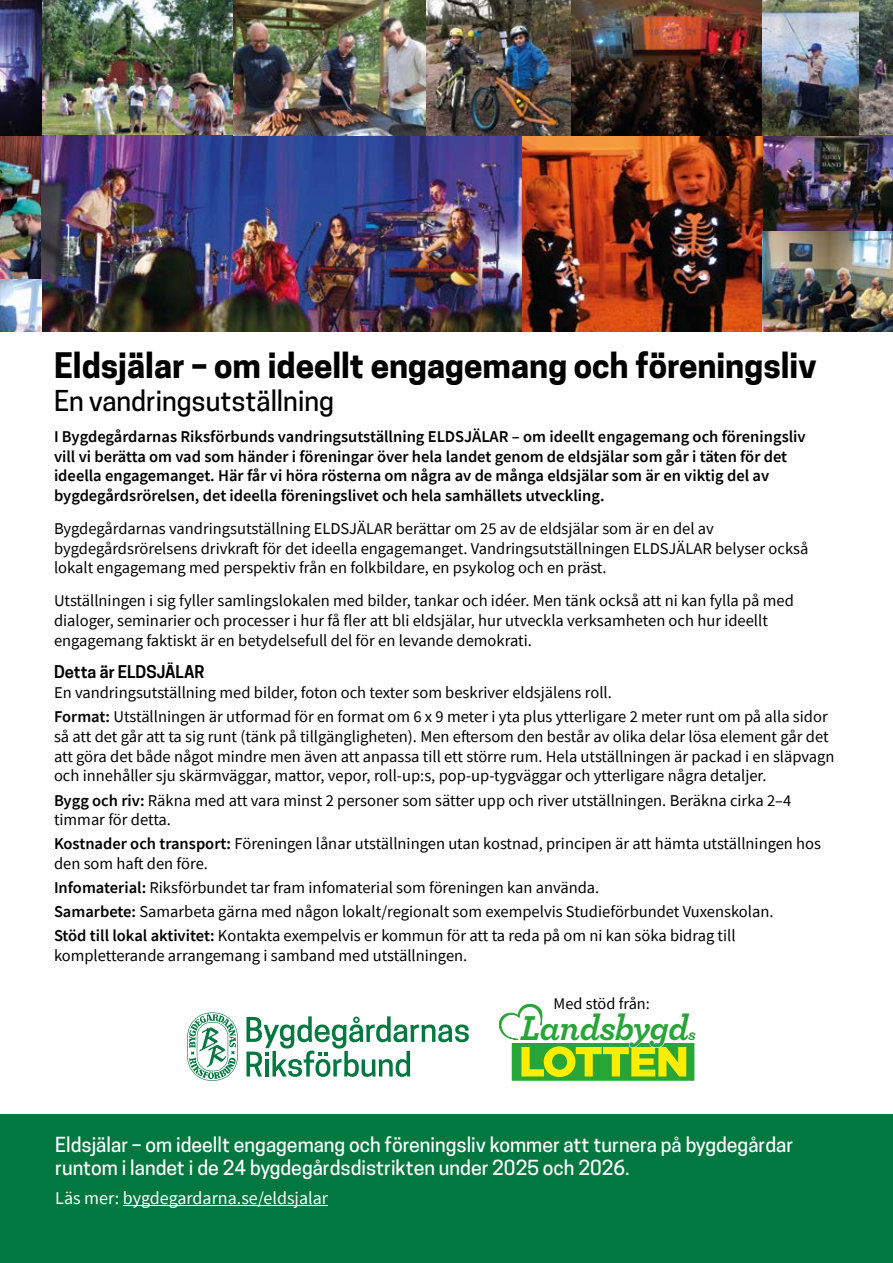
<style>
.page{position:relative;width:893px;height:1263px;background:#fff}
.page>*{position:absolute;margin:0;border:0;box-sizing:border-box;transform-origin:0 0}
.t1{font:italic 700 36.3px "Archer";letter-spacing:-.03em;color:#27a536}
.t2{font:700 33px "Cooper Hewitt";color:#000}
.t3{font:500 27px "Cooper Hewitt";color:#000}
.t4{font:500 19.5px/23.4px "Cooper Hewitt";color:#fff}
.t5{font:18px "Source Sans Pro";color:#fff}
.t6{font:16.5px/19.8px "Source Sans Pro";color:#000}
.t7{font:600 16.5px/19.8px "Source Sans Pro";color:#000}
.t8{font:600 16.5px "Cooper Hewitt";color:#000}
.t9{font:16.2px "Source Sans Pro";color:#000}
.s1{font-weight:600}
.s2{font-size:17.1px}
</style>
<div class="page">
<div style="left:0;top:1115px;width:893px;height:148px;background:#00783f"></div>
<hr style="left:123px;top:1205px;width:205px;height:1px;background:#fff">
<svg style="left:246px;top:1016px;width:223px;height:61px"></svg>
<svg style="left:187px;top:1012px;width:51px;height:69px"></svg>
<svg style="left:499px;top:1003px;width:195px;height:78px"></svg>
<img style="left:0;top:0;width:893px;height:332px">
<h2 class="t2" style="left:54px;top:346px;width:764px">Eldsjälar – om ideellt engagemang och föreningsliv</h2>
<h3 class="t3" style="left:54px;top:385px;width:281px">En vandringsutställning</h3>
<p class="t7" style="left:54px;top:426px;width:753px">I Bygdegårdarnas Riksförbunds vandringsutställning ELDSJÄLAR – om ideellt engagemang och föreningsliv vill vi berätta om vad som händer i föreningar över hela landet genom de eldsjälar som går i täten för det ideella engagemanget. Här får vi höra rösterna om några av de många eldsjälar som är en viktig del av bygdegårdsrörelsen, det ideella föreningslivet och hela samhällets utveckling.</p>
<p class="t6" style="left:54px;top:518px;width:756px">Bygdegårdarnas vandringsutställning ELDSJÄLAR berättar om 25 av de eldsjälar som är en del av bygdegårdsrörelsens drivkraft för det ideella engagemanget. Vandringsutställningen ELDSJÄLAR belyser också lokalt engagemang med perspektiv från en folkbildare, en psykolog och en präst.</p>
<p class="t6" style="left:54px;top:590px;width:741px">Utställningen i sig fyller samlingslokalen med bilder, tankar och idéer. Men tänk också att ni kan fylla på med dialoger, seminarier och processer i hur få fler att bli eldsjälar, hur utveckla verksamheten och hur ideellt engagemang faktiskt är en betydelsefull del för en levande demokrati.</p>
<p class="t8" style="left:54px;top:662px;width:152px">Detta är ELDSJÄLAR</p>
<p class="t6" style="left:54px;top:680px;width:775px;line-height:24px">En vandringsutställning med bilder, foton och texter som beskriver eldsjälens roll.<br><span class="s1">Format:</span> Utställningen är utformad för en format om 6 x 9 meter i yta plus ytterligare 2 meter runt om på alla sidor</p>
<p class="t6" style="left:54px;top:726px;width:782px">så att det går att ta sig runt (tänk på tillgängligheten). Men eftersom den består av olika delar lösa element går det att göra det både något mindre men även att anpassa till ett större rum. Hela utställningen är packad i en släpvagn och innehåller sju skärmväggar, mattor, vepor, roll-up:s, pop-up-tygväggar och ytterligare några detaljer.</p>
<p class="t6" style="left:54px;top:790px;width:739px"><span class="s1">Bygg och riv:</span> Räkna med att vara minst 2 personer som sätter upp och river utställningen. Beräkna cirka 2–4 timmar för detta.</p>
<p class="t6" style="left:54px;top:834px;width:769px"><span class="s1">Kostnader och transport:</span> Föreningen lånar utställningen utan kostnad, principen är att hämta utställningen hos den som haft den före.</p>
<p class="t6" style="left:54px;top:876px;width:721px;line-height:24px"><span class="s1">Infomaterial:</span> Riksförbundet tar fram infomaterial som föreningen kan använda.<br><span class="s1">Samarbete:</span> Samarbeta gärna med någon lokalt/regionalt som exempelvis Studieförbundet Vuxenskolan.<br><span class="s1">Stöd till lokal aktivitet:</span> Kontakta exempelvis er kommun för att ta reda på om ni kan söka bidrag till</p>
<p class="t6" style="left:54px;top:946px;width:415px">kompletterande arrangemang i samband med utställningen.</p>
<p class="t9" style="left:554px;top:994px;width:98px">Med stöd från:</p>
<h1 class="t1" style="left:521px;top:999px;width:177px">Landsbygd<span class="s2">s</span></h1>
<p class="t4" style="left:55px;top:1133px;width:739px">Eldsjälar – om ideellt engagemang och föreningsliv kommer att turnera på bygdegårdar runtom i landet i de 24 bygdegårdsdistrikten under 2025 och 2026.</p>
<p class="t5" style="left:55px;top:1187px;width:274px">Läs mer: bygdegardarna.se/eldsjalar</p>
</div>
